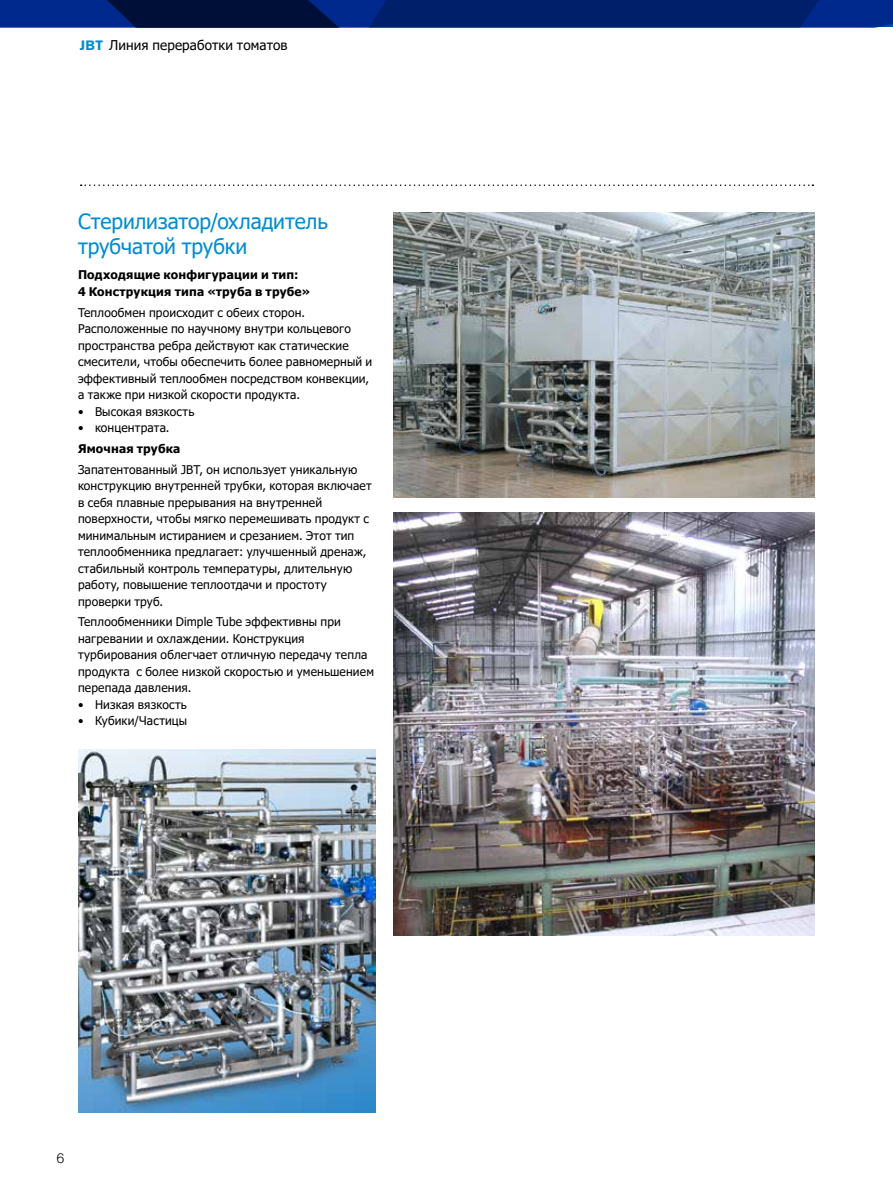
<style>
.page{position:relative;width:893px;height:1191px;background:#fff}
.page>*{position:absolute;margin:0;border:0;box-sizing:border-box;transform-origin:0 0}
.Titolo{font:21px/25.5px "Tahoma";letter-spacing:-.005em;color:#008cd2}
.t1{font:13.5px "Tahoma";letter-spacing:.01em;color:#000}
.t2{font:300 13.5px "Akzidenz Grotesk Pro";color:#000}
.testo{font:12px/16.5px "Tahoma";letter-spacing:.015em;color:#000}
.Titolo-2{font:700 12px "Tahoma";letter-spacing:.015em;color:#000}
.s1{font-family:"Akzidenz Grotesk Pro";font-weight:700;color:#008cd2}
</style>
<div class="page">
<svg style="left:0;top:0;width:893px;height:27px;background:#001e69"></svg>
<svg style="left:81px;top:184px;width:732px;height:2px"></svg>
<img style="left:394px;top:213px;width:421px;height:284px">
<img style="left:78px;top:749px;width:298px;height:364px">
<img style="left:394px;top:512px;width:421px;height:423px">
<p class="t1" style="left:80px;top:36px;width:209px"><span class="s1">JBT</span> Линия переработки томатов</p>
<p class="Titolo" style="left:78px;top:209px;width:251px">Стерилизатор/охладитель трубчатой трубки</p>
<p class="Titolo-2" style="left:78px;top:266px;width:222px">Подходящие конфигурации и тип:</p>
<p class="Titolo-2" style="left:78px;top:283px;width:234px">4 Конструкция типа «труба в трубе»</p>
<p class="testo" style="left:78px;top:304px;width:296px">Теплообмен происходит с обеих сторон.<br>Расположенные по научному внутри кольцевого пространства ребра действуют как статические смесители, чтобы обеспечить более равномерный и эффективный теплообмен посредством конвекции, а также при низкой скорости продукта.</p>
<p class="testo" style="left:78px;top:403px;width:118px">• Высокая вязкость</p>
<p class="testo" style="left:78px;top:420px;width:93px">• концентрата.</p>
<p class="Titolo-2" style="left:78px;top:440px;width:104px">Ямочная трубка</p>
<p class="testo" style="left:78px;top:461px;width:295px">Запатентованный JBT, он использует уникальную конструкцию внутренней трубки, которая включает в себя плавные прерывания на внутренней поверхности, чтобы мягко перемешивать продукт с минимальным истиранием и срезанием. Этот тип теплообменника предлагает: улучшенный дренаж, стабильный контроль температуры, длительную работу, повышение теплоотдачи и простоту проверки труб.</p>
<p class="testo" style="left:78px;top:614px;width:298px">Теплообменники Dimple Tube эффективны при нагревании и охлаждении. Конструкция турбирования облегчает отличную передачу тепла продукта с более низкой скоростью и уменьшением перепада давления.</p>
<p class="testo" style="left:78px;top:697px;width:110px">• Низкая вязкость</p>
<p class="testo" style="left:78px;top:713px;width:111px">• Кубики/Частицы</p>
<p class="t2" style="left:56px;top:1149px;width:9px">6</p>
</div>
